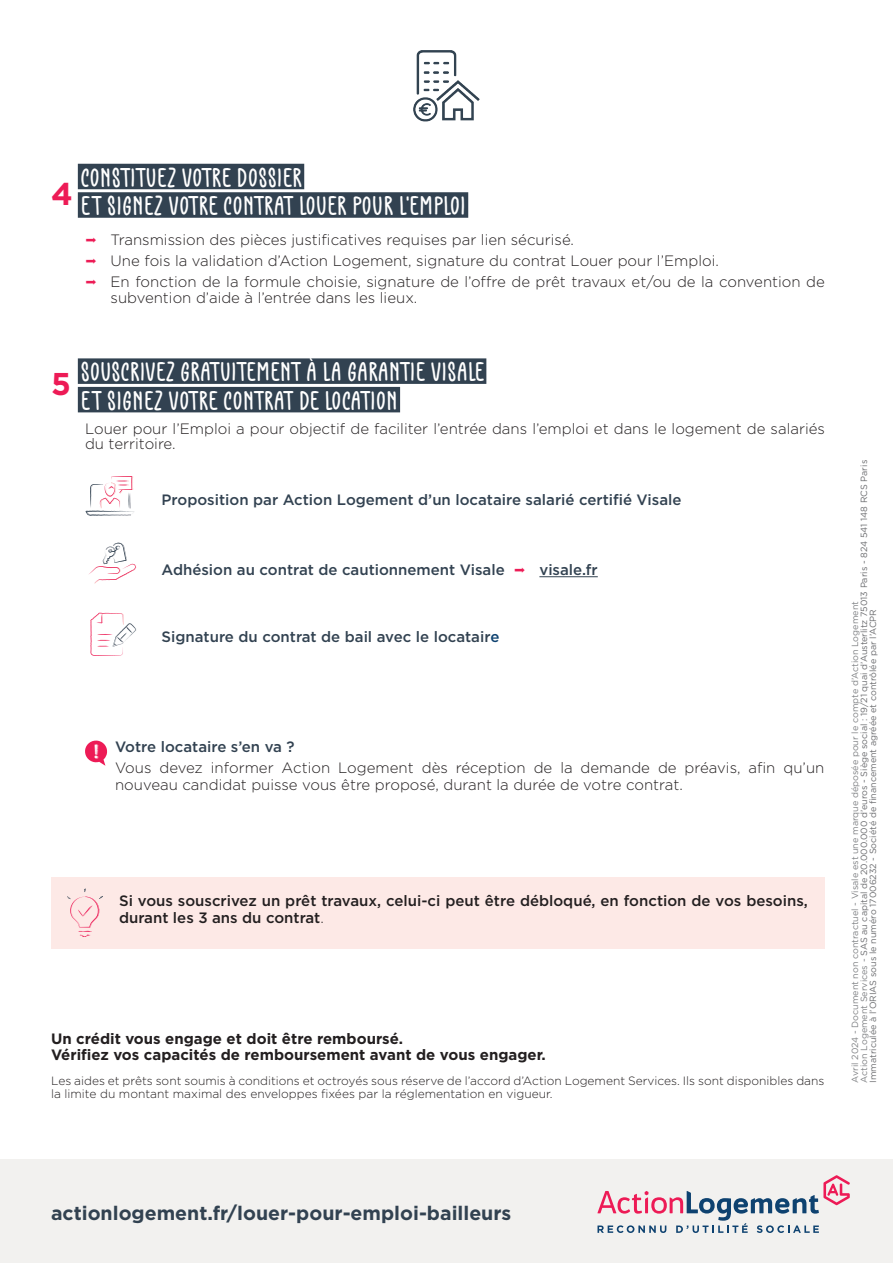
<style>
.page{position:relative;width:893px;height:1263px;background:#fff}
.page>*{position:absolute;margin:0;border:0;box-sizing:border-box;transform-origin:0 0}
.t1{font:700 31.5px "Gotham";color:#ed1b56}
.t2{font:27px/28.5px "Father Farmhouse Sans";color:#fff}
.t3{font:700 19.5px "Gotham";color:#324251}
.t4{font:18px "Trend HM Sans One";color:#fff}
.t5{font:300 15px/20.7px "Gotham";color:#231f20}
.t6{font:500 15px "Gotham";color:#324251}
.t7{font:500 15px/16.5px "Gotham";color:#231f20}
.t8{font:700 15px/16.5px "Gotham";color:#231f20}
.t9{font:300 12px "Gotham";color:#231f20}
.t10{font:9px/9px "Gotham";color:#808285}
.t11{font:9px "Gotham";color:#6c6d70}
.s1{color:#0e4270}
.s2{font-weight:300}
.s3{color:#6c6d70}
</style>
<div class="page">
<img style="left:413px;top:51px;width:67px;height:71px">
<svg style="left:85px;top:740px;width:23px;height:26px"></svg>
<div style="left:0;top:1160px;width:893px;height:103px;background:#f2f1ef"></div>
<svg style="left:597px;top:1175px;width:253px;height:58px"></svg>
<div style="left:78px;top:164px;width:226px;height:25px;background:#324251"></div>
<div style="left:78px;top:192px;width:390px;height:26px;background:#324251"></div>
<div style="left:51px;top:877px;width:774px;height:71px;background:#fde9e6"></div>
<div style="left:78px;top:358px;width:408px;height:26px;background:#324251"></div>
<div style="left:78px;top:387px;width:322px;height:25px;background:#324251"></div>
<hr style="left:539px;top:576px;width:59px;height:1px;background:#324251">
<svg style="left:67px;top:888px;width:36px;height:49px"></svg>
<svg style="left:85px;top:476px;width:49px;height:40px"></svg>
<svg style="left:90px;top:612px;width:47px;height:44px"></svg>
<svg style="left:89px;top:543px;width:48px;height:40px"></svg>
<h1 class="t1" style="left:51px;top:173px;width:23px">4</h1>
<h2 class="t2" style="left:81px;top:163px;width:387px">CONSTITUEZ VOTRE DOSSIER<br>ET SIGNEZ VOTRE CONTRAT LOUER POUR L'EMPLOI</h2>
<p class="t5" style="left:111px;top:229px;width:716px">Transmission des pièces justificatives requises par lien sécurisé.<br>Une fois la validation d’Action Logement, signature du contrat Louer pour l’Emploi.<br>En fonction de la formule choisie, signature de l’offre de prêt travaux et/ou de la convention de</p>
<p class="t5" style="left:111px;top:287px;width:308px">subvention d’aide à l’entrée dans les lieux.</p>
<h1 class="t1" style="left:51px;top:363px;width:21px">5</h1>
<h2 class="t2" style="left:81px;top:358px;width:405px">SOUSCRIVEZ GRATUITEMENT À LA GARANTIE VISALE<br>ET SIGNEZ VOTRE CONTRAT DE LOCATION</h2>
<p class="t5" style="left:85px;top:420px;width:741px;line-height:15px">Louer pour l’Emploi a pour objectif de faciliter l’entrée dans l’emploi et dans le logement de salariés du territoire.</p>
<p class="t6" style="left:162px;top:489px;width:521px">Proposition par Action Logement d’un locataire salarié certifié Visale</p>
<p class="t6" style="left:162px;top:560px;width:345px">Adhésion au contrat de cautionnement Visale</p>
<p class="t6" style="left:539px;top:560px;width:60px">visale.fr</p>
<p class="t6" style="left:162px;top:627px;width:339px">Signature du contrat de bail avec le locatair<span class="s1">e</span></p>
<p class="t4" style="left:92px;top:740px;width:9px">!</p>
<p class="t6" style="left:115px;top:737px;width:181px">Votre locataire s’en va ?</p>
<p class="t5" style="left:115px;top:759px;width:711px;line-height:16.5px">Vous devez informer Action Logement dès réception de la demande de préavis, afin qu’un nouveau candidat puisse vous être proposé, durant la durée de votre contrat.</p>
<p class="t7" style="left:119px;top:892px;width:690px">Si vous souscrivez un prêt travaux, celui-ci peut être débloqué, en fonction de vos besoins, durant les 3 ans du contrat<span class="s2">.</span></p>
<p class="t8" style="left:51px;top:1030px;width:496px">Un crédit vous engage et doit être remboursé.<br>Vérifiez vos capacités de remboursement avant de vous engager.</p>
<p class="t9" style="left:51px;top:1073px;width:775px">Les aides et prêts sont soumis à conditions et octroyés sous réserve de l’accord d’Action Logement Services. Ils sont disponibles dans</p>
<p class="t9" style="left:51px;top:1086px;width:503px">la limite du montant maximal des enveloppes fixées par la réglementation en vigueur.</p>
<p class="t10" style="left:850px;top:1083px;width:624px;rotate:-90deg">Avril 2024 - Document non contractuel - Visale est une marque déposée pour le compte d’Action Logement<br>Action Logement Services - <span class="s3">SAS au capital de 20.000.000 d’euros - Siège social : 19/21 quai d’Austerlitz 75013 Paris - 824 541 148 RCS Paris</span></p>
<p class="t11" style="left:867px;top:1083px;width:475px;rotate:-90deg">Immatriculée à l’ORIAS sous le numéro 17006232 - Société de financement agréée et contrôlée par l’ACPR</p>
<h3 class="t3" style="left:51px;top:1200px;width:462px">actionlogement.fr/louer-pour-emploi-bailleurs</h3>
</div>
